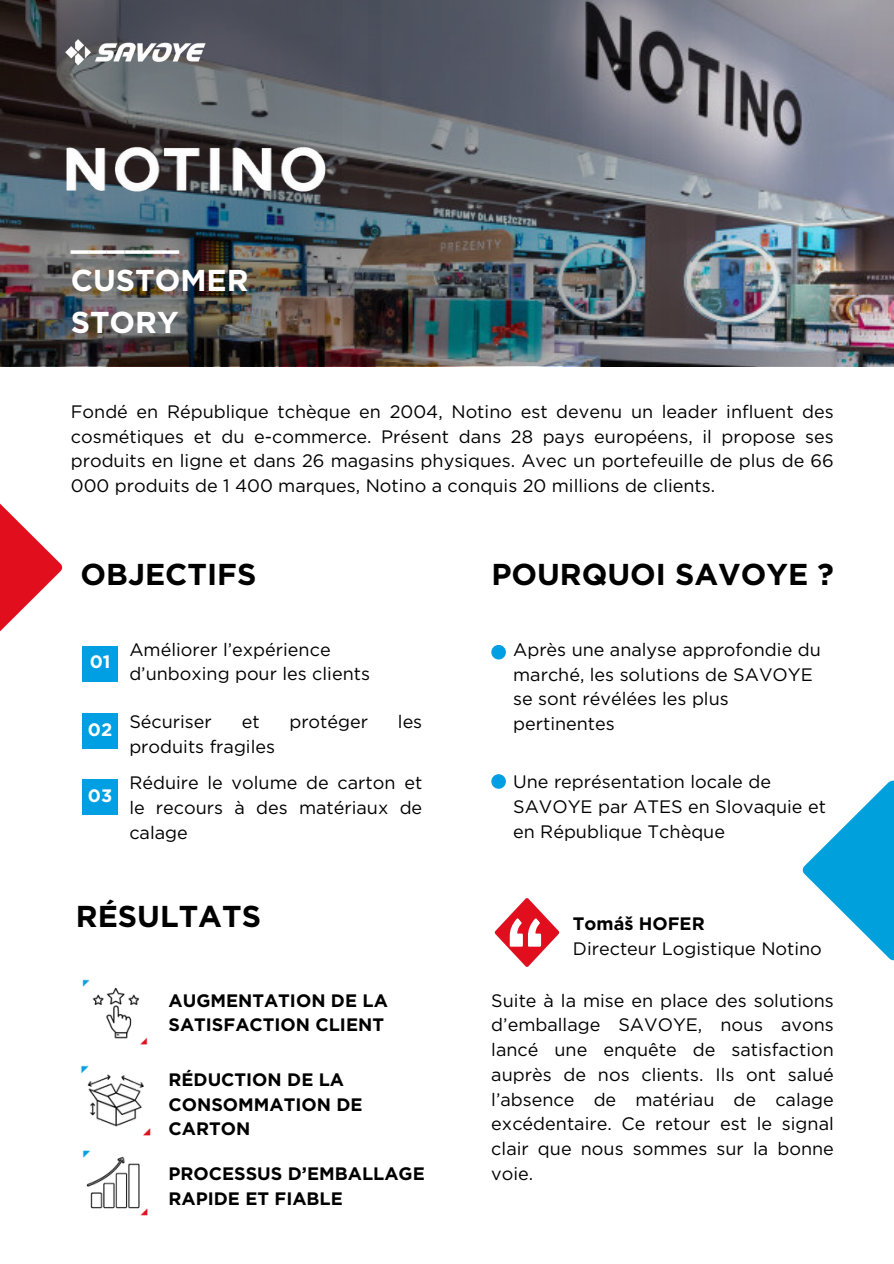
<style>
.page{position:relative;width:894px;height:1264px;background:#fff}
.page>*{position:absolute;margin:0;border:0;box-sizing:border-box;transform-origin:0 0}
.t1{font:700 30.15px "Gotham";color:#000}
.t2{font:700 30.15px/41.7px "Gotham";color:#fff}
.t3{font:18px/24.8px "Gotham";color:#000;text-align:justify}
.t4{font:700 18px/24.8px "Gotham";color:#000}
.t5{font:700 18px "Gotham";color:#fff}
</style>
<div class="page">
<img style="left:0;top:503px;width:63px;height:129px">
<img style="left:802px;top:780px;width:91px;height:181px">
<div style="left:82px;top:645px;width:36px;height:36px;background:#009fe3"></div>
<div style="left:82px;top:713px;width:36px;height:36px;background:#009fe3"></div>
<div style="left:82px;top:779px;width:36px;height:36px;background:#009fe3"></div>
<img style="left:871px;top:0;width:22px;height:366px">
<img style="left:0;top:0;width:871px;height:366px">
<img style="left:63px;top:35px;width:144px;height:32px">
<img style="left:494px;top:898px;width:66px;height:69px">
<svg style="left:528px;top:918px;width:13px;height:28px"></svg>
<svg style="left:509px;top:918px;width:13px;height:28px"></svg>
<img style="left:19px;top:123px;width:354px;height:92px">
<div style="left:491px;top:645px;width:15px;height:14px;background:#009fe3;border-radius:50%"></div>
<div style="left:491px;top:774px;width:15px;height:14px;background:#009fe3;border-radius:50%"></div>
<img style="left:82px;top:979px;width:65px;height:65px">
<img style="left:81px;top:1065px;width:69px;height:70px">
<img style="left:82px;top:1150px;width:65px;height:65px">
<p class="t2" style="left:71px;top:219px;width:179px">______<br>CUSTOMER<br>STORY</p>
<p class="t3" style="left:71px;top:400px;width:764px">Fondé en République tchèque en 2004, Notino est devenu un leader influent des cosmétiques et du e-commerce. Présent dans 28 pays européens, il propose ses produits en ligne et dans 26 magasins physiques. Avec un portefeuille de plus de 66<br>000 produits de 1 400 marques, Notino a conquis 20 millions de clients.</p>
<p class="t1" style="left:81px;top:560px;width:177px">OBJECTIFS</p>
<p class="t1" style="left:491px;top:560px;width:344px">POURQUOI SAVOYE ?</p>
<p class="t5" style="left:90px;top:653px;width:22px">01</p>
<h1 class="t5" style="left:88px;top:721px;width:26px">02</h1>
<p class="t5" style="left:88px;top:787px;width:26px">03</p>
<h2 class="t3" style="left:129px;top:638px;width:242px">Améliorer l’expérience d’unboxing pour les clients</h2>
<p class="t3" style="left:129px;top:710px;width:84px">Sécuriser</p>
<p class="t3" style="left:241px;top:710px;width:19px">et</p>
<p class="t3" style="left:289px;top:710px;width:80px">protéger</p>
<p class="t3" style="left:398px;top:710px;width:26px">les</p>
<p class="t3" style="left:129px;top:735px;width:147px">produits fragiles</p>
<p class="t3" style="left:129px;top:771px;width:294px">Réduire le volume de carton et le recours à des matériaux de calage</p>
<h1 class="t1" style="left:76px;top:903px;width:186px">RÉSULTATS</h1>
<p class="t4" style="left:168px;top:988px;width:221px">AUGMENTATION DE LA<br>SATISFACTION CLIENT</p>
<p class="t4" style="left:168px;top:1067px;width:195px">RÉDUCTION DE LA<br>CONSOMMATION DE<br>CARTON</p>
<p class="t4" style="left:168px;top:1162px;width:258px">PROCESSUS D’EMBALLAGE<br>RAPIDE ET FIABLE</p>
<h2 class="t3" style="left:513px;top:638px;width:309px;text-align:left">Après une analyse approfondie du marché, les solutions de SAVOYE se sont révélées les plus pertinentes</h2>
<h2 class="t3" style="left:513px;top:770px;width:314px;text-align:left">Une représentation locale de<br>SAVOYE par ATES en Slovaquie et en République Tchèque</h2>
<p class="t4" style="left:572px;top:912px;width:133px">Tomáš HOFER</p>
<p class="t3" style="left:572px;top:936px;width:250px">Directeur Logistique Notino</p>
<p class="t3" style="left:491px;top:988px;width:344px">Suite à la mise en place des solutions d’emballage SAVOYE, nous avons lancé une enquête de satisfaction auprès de nos clients. Ils ont salué l’absence de matériau de calage excédentaire. Ce retour est le signal clair que nous sommes sur la bonne voie.</p>
</div>
